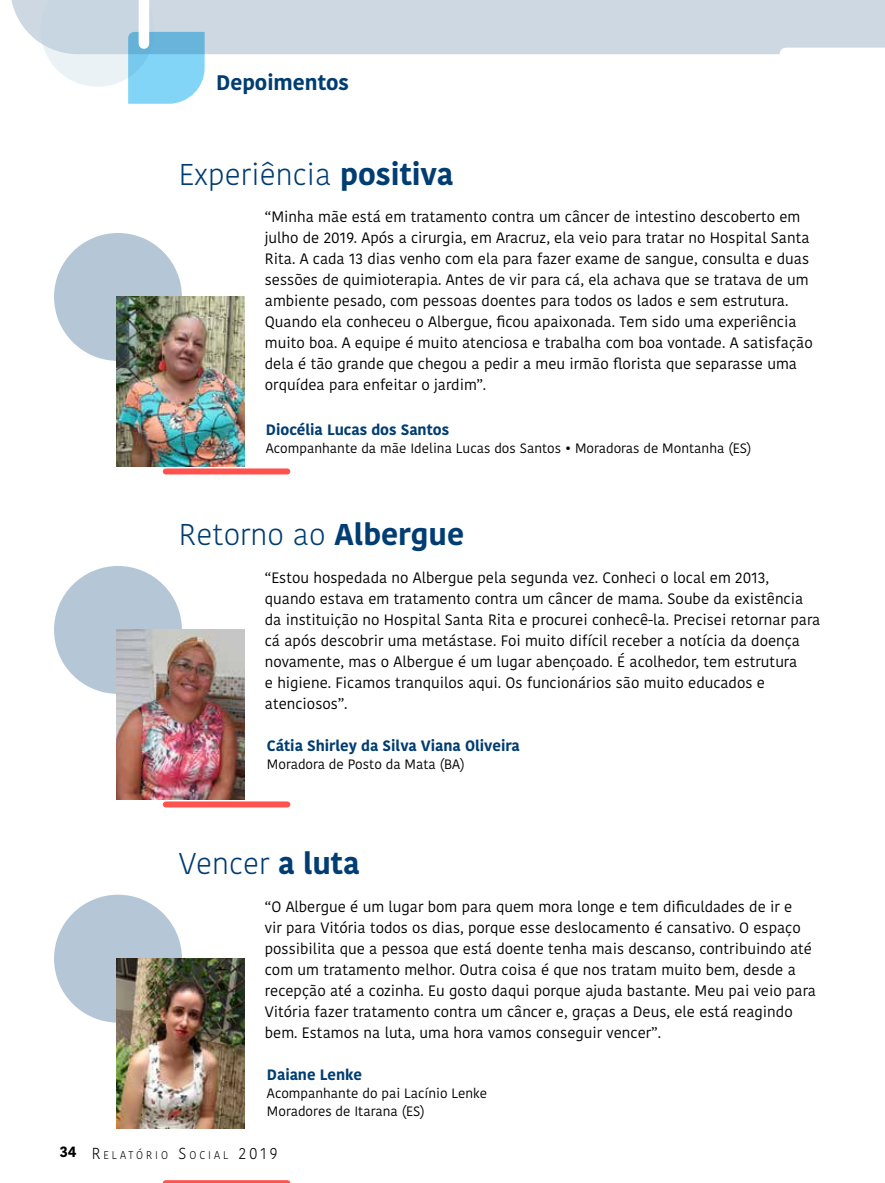
<style>
.page{position:relative;width:885px;height:1183px;background:#fff}
.page>*{position:absolute;margin:0;border:0;box-sizing:border-box;transform-origin:0 0}
.t1{font:300 30px "Kohinoor Bangla";color:#003d72}
.t2{font:700 21px "Kohinoor Bangla";color:#003d72}
.t3{font:15px/21px "Kohinoor Bangla";color:#000}
.t4{font:700 15px "Kohinoor Bangla";color:#003d72}
.t5{font:13.5px/18px "Kohinoor Bangla";color:#000}
.t6{font:300 11.1px "Kohinoor Bangla";letter-spacing:.285em;color:#000;scale:.94 1}
.s1{font-weight:700}
.s2{font-size:15.9px}
</style>
<div class="page">
<div style="left:11px;top:0;width:873px;height:54px;background:#cdd8e2"></div>
<svg style="left:41px;top:0;width:164px;height:104px"></svg>
<div style="left:139px;top:0;width:10px;height:44px;background:#fff"></div>
<div style="left:785px;top:48px;width:99px;height:12px;background:#fff"></div>
<div style="left:54px;top:233px;width:128px;height:128px;background:#b5c7d6;border-radius:50%"></div>
<div style="left:54px;top:566px;width:128px;height:127px;background:#b5c7d6;border-radius:50%"></div>
<div style="left:54px;top:894px;width:128px;height:128px;background:#b5c7d6;border-radius:50%"></div>
<img style="left:117px;top:296px;width:127px;height:170px">
<img style="left:117px;top:629px;width:127px;height:170px">
<img style="left:117px;top:958px;width:127px;height:170px">
<div style="left:166px;top:468px;width:121px;height:6px;background:#ff514e"></div>
<div style="left:166px;top:801px;width:121px;height:6px;background:#ff514e"></div>
<hr style="left:166px;top:1179px;width:121px;height:3px;background:#ff514e">
<h2 class="t2" style="left:216px;top:64px;width:134px">Depoimentos</h2>
<h1 class="t1" style="left:179px;top:152px;width:276px">Experiência <span class="s1">positiva</span></h1>
<p class="t3" style="left:265px;top:206px;width:549px">“Minha mãe está em tratamento contra um câncer de intestino descoberto em julho de 2019. Após a cirurgia, em Aracruz, ela veio para tratar no Hospital Santa Rita. A cada 13 dias venho com ela para fazer exame de sangue, consulta e duas sessões de quimioterapia. Antes de vir para cá, ela achava que se tratava de um ambiente pesado, com pessoas doentes para todos os lados e sem estrutura.<br>Quando ela conheceu o Albergue, ficou apaixonada. Tem sido uma experiência muito boa. A equipe é muito atenciosa e trabalha com boa vontade. A satisfação dela é tão grande que chegou a pedir a meu irmão florista que separasse uma orquídea para enfeitar o jardim”.</p>
<p class="t4" style="left:266px;top:416px;width:185px">Diocélia Lucas dos Santos</p>
<p class="t5" style="left:266px;top:439px;width:487px">Acompanhante da mãe Idelina Lucas dos Santos • Moradoras de Montanha (ES)</p>
<h1 class="t1" style="left:179px;top:512px;width:287px">Retorno ao <span class="s1">Albergue</span></h1>
<p class="t3" style="left:265px;top:566px;width:557px">“Estou hospedada no Albergue pela segunda vez. Conheci o local em 2013, quando estava em tratamento contra um câncer de mama. Soube da existência da instituição no Hospital Santa Rita e procurei conhecê-la. Precisei retornar para cá após descobrir uma metástase. Foi muito difícil receber a notícia da doença novamente, mas o Albergue é um lugar abençoado. É acolhedor, tem estrutura<br>e higiene. Ficamos tranquilos aqui. Os funcionários são muito educados e atenciosos”.</p>
<p class="t4" style="left:267px;top:732px;width:254px">Cátia Shirley da Silva Viana Oliveira</p>
<p class="t5" style="left:267px;top:754px;width:199px">Moradora de Posto da Mata (BA)</p>
<h1 class="t1" style="left:179px;top:841px;width:182px">Vencer <span class="s1">a luta</span></h1>
<p class="t3" style="left:265px;top:895px;width:552px">“O Albergue é um lugar bom para quem mora longe e tem dificuldades de ir e<br>vir para Vitória todos os dias, porque esse deslocamento é cansativo. O espaço possibilita que a pessoa que está doente tenha mais descanso, contribuindo até com um tratamento melhor. Outra coisa é que nos tratam muito bem, desde a recepção até a cozinha. Eu gosto daqui porque ajuda bastante. Meu pai veio para Vitória fazer tratamento contra um câncer e, graças a Deus, ele está reagindo bem. Estamos na luta, uma hora vamos conseguir vencer”.</p>
<p class="t4" style="left:267px;top:1060px;width:96px">Daiane Lenke</p>
<p class="t5" style="left:267px;top:1083px;width:222px">Acompanhante do pai Lacínio Lenke<br>Moradores de Itarana (ES)</p>
<p class="t6" style="left:60px;top:1146px;width:233px"><sup>34</sup> <span class="s2">R</span>ELATÓR IO <span class="s2">S</span>OCIAL <span class="s2">2019</span></p>
</div>
